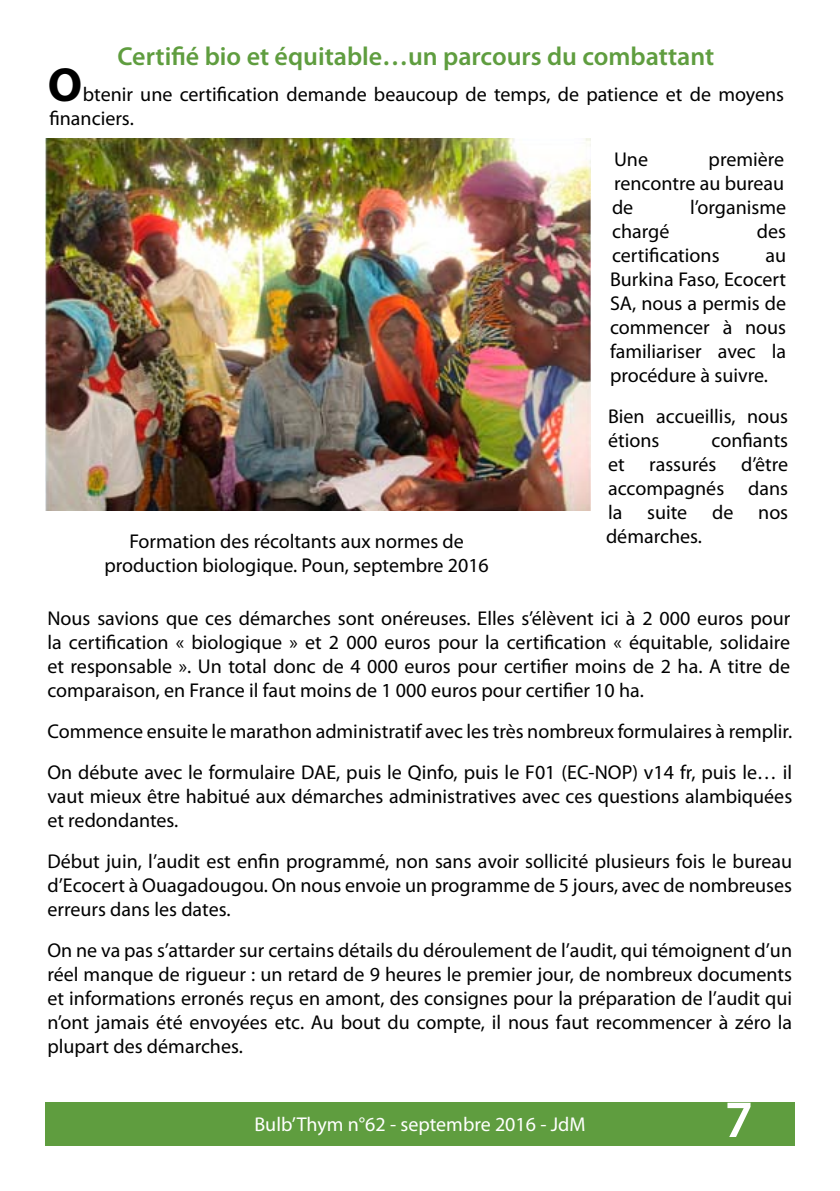
<style>
.page{position:relative;width:840px;height:1191px;background:#fff}
.page>*{position:absolute;margin:0;border:0;box-sizing:border-box;transform-origin:0 0}
.t1{font:600 52.8px "Myriad Pro";color:#fff}
.t2{font:700 48px "Myriad Pro";color:#000}
.t3{font:600 26px "Myriad Pro";color:#5f9d3f}
.t4{font:20px/24px "Myriad Pro";color:#000;text-align:justify}
.t5{font:20px "Myriad Pro";color:#fff}
</style>
<div class="page">
<div style="left:45px;top:1101px;width:749px;height:44px;background:#5f9d3f"></div>
<img style="left:46px;top:138px;width:544px;height:372px">
<h3 class="t3" style="left:117px;top:40px;width:598px">Certifié bio et équitable…un parcours du combattant</h3>
<h2 class="t2" style="left:48px;top:53px;width:36px">O</h2>
<p class="t4" style="left:49px;top:81px;width:735px;text-indent:33px">btenir une certification demande beaucoup de temps, de patience et de moyens financiers.</p>
<p class="t4" style="left:613px;top:146px;width:36px">Une</p>
<p class="t4" style="left:611px;top:146px;width:173px;text-indent:97px">première rencontre au bureau de</p>
<p class="t4" style="left:689px;top:194px;width:98px">l’organisme</p>
<p class="t4" style="left:104px;top:529px;width:385px;text-align:center">Formation des récoltants aux normes de production biologique. Poun, septembre 2016</p>
<p class="t4" style="left:611px;top:218px;width:59px">chargé</p>
<p class="t4" style="left:756px;top:218px;width:31px">des</p>
<p class="t4" style="left:611px;top:242px;width:109px">certifications</p>
<p class="t4" style="left:609px;top:242px;width:177px;text-indent:155px">au Burkina Faso, Ecocert SA, nous a permis de commencer à nous familiariser avec la procédure à suivre.</p>
<p class="t4" style="left:607px;top:403px;width:181px">Bien accueillis, nous étions</p>
<p class="t4" style="left:605px;top:427px;width:184px;text-indent:105px">confiants et rassurés d’être accompagnés dans la suite de nos démarches.</p>
<p class="t4" style="left:47px;top:605px;width:744px">Nous savions que ces démarches sont onéreuses. Elles s’élèvent ici à 2 000 euros pour la certification « biologique » et 2 000 euros pour la certification « équitable, solidaire et responsable ». Un total donc de 4 000 euros pour certifier moins de 2 ha. A titre de comparaison, en France il faut moins de 1 000 euros pour certifier 10 ha.</p>
<p class="t4" style="left:47px;top:710px;width:746px;line-height:41px">Commence ensuite le marathon administratif avec les très nombreux formulaires à remplir.<br>On débute avec le formulaire DAE, puis le Qinfo, puis le F01 (EC-NOP) v14 fr, puis le… il</p>
<p class="t4" style="left:47px;top:783px;width:746px">vaut mieux être habitué aux démarches administratives avec ces questions alambiquées et redondantes.</p>
<p class="t4" style="left:47px;top:848px;width:745px">Début juin, l’audit est enfin programmé, non sans avoir sollicité plusieurs fois le bureau d’Ecocert à Ouagadougou. On nous envoie un programme de 5 jours, avec de nombreuses erreurs dans les dates.</p>
<p class="t4" style="left:47px;top:937px;width:746px">On ne va pas s’attarder sur certains détails du déroulement de l’audit, qui témoignent d’un réel manque de rigueur : un retard de 9 heures le premier jour, de nombreux documents et informations erronés reçus en amont, des consignes pour la préparation de l’audit qui n’ont jamais été envoyées etc. Au bout du compte, il nous faut recommencer à zéro la plupart des démarches.</p>
<p class="t5" style="left:254px;top:1112px;width:332px">Bulb’Thym n°62 - septembre 2016 - JdM</p>
<h1 class="t1" style="left:724px;top:1085px;width:30px">7</h1>
</div>
